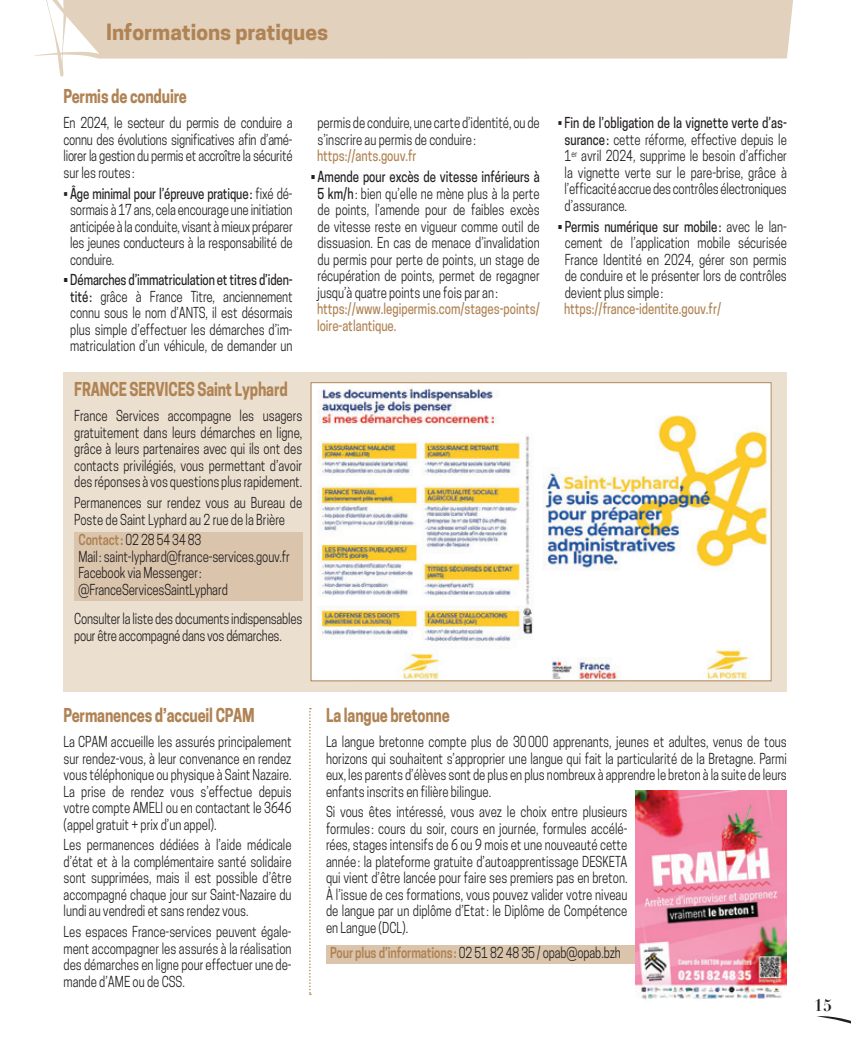
<style>
.page{position:relative;width:851px;height:1063px;background:#fff}
.page>*{position:absolute;margin:0;border:0;box-sizing:border-box;transform-origin:0 0}
.t1{font:700 21px "Cooper Hewitt";color:#b08354}
.t2{font:700 18px "Cooper Hewitt";letter-spacing:-.01em;color:#b08354;scale:.8 1}
.t3{font:700 16.5px "Didot";color:#231f20}
.t4{font:14.25px/16.5px "Cooper Hewitt";color:#231f20;text-align:justify;scale:.8 1}
.t5{font:500 14.25px/16.5px "Cooper Hewitt";color:#b08354;scale:.8 1}
.t6{font:14.25px/16.5px "Cooper Hewitt";letter-spacing:-.02em;color:#231f20;scale:.8 1}
.s1{font-weight:500}
.s2{font-weight:600;color:#b08354}
</style>
<div class="page">
<svg style="left:817px;top:1016px;width:33px;height:8px"></svg>
<div style="left:64px;top:372px;width:723px;height:319px;background:#ebe0d0"></div>
<svg style="left:34px;top:0;width:759px;height:77px;fill:#e2d1bd"></svg>
<svg style="left:309px;top:708px;width:2px;height:287px"></svg>
<div style="left:326px;top:945px;width:460px;height:18px;background:#dac5ac"></div>
<div style="left:74px;top:533px;width:228px;height:68px;background:#dac5ac"></div>
<img style="left:312px;top:384px;width:457px;height:295px">
<div style="left:310px;top:382px;width:461px;height:299px;border:1px solid #b08354"></div>
<img style="left:636px;top:791px;width:150px;height:209px">
<h1 class="t1" style="left:106px;top:19px;width:224px">Informations pratiques</h1>
<p class="t2" style="left:64px;top:86px;width:155px">Permis de conduire</p>
<p class="t4" style="left:64px;top:115px;width:288px">En 2024, le secteur du permis de conduire a connu des évolutions significatives afin d’amé&shy;liorer la gestion du permis et accroître la sécurité sur les routes:</p>
<p class="t4" style="left:70px;top:185px;width:280px;text-indent:-7px">• <span class="s1">Âge minimal pour l’épreuve pratique:</span> fixé dé&shy;sormais à 17 ans, cela encourage une initiation anticipée à la conduite, visant à mieux préparer les jeunes conducteurs à la responsabilité de conduire.</p>
<p class="t4" style="left:64px;top:272px;width:288px;text-align:center"><span class="s1">• Démarches d’immatriculation et titres d’iden&shy;tité:</span> grâce à France Titre, anciennement connu sous le nom d’ANTS, il est désormais plus simple d’effectuer les démarches d’im&shy;matriculation d’un véhicule, de demander un</p>
<p class="t4" style="left:317px;top:115px;width:279px">permis de conduire, une carte d’identité, ou de s’inscrire au permis de conduire:</p>
<p class="t5" style="left:317px;top:148px;width:126px">https://ants.gouv.fr</p>
<p class="t4" style="left:317px;top:169px;width:279px;text-indent:-7px"><span class="s1">• Amende pour excès de vitesse inférieurs à 5 km/h</span>: bien qu’elle ne mène plus à la perte de points, l’amende pour de faibles excès de vitesse reste en vigueur comme outil de dissuasion. En cas de menace d’invalidation du permis pour perte de points, un stage de récupération de points, permet de regagner jusqu’à quatre points une fois par an:</p>
<p class="t5" style="left:317px;top:301px;width:280px">https://www.legipermis.com/stages-points/ loire-atlantique.</p>
<p class="t2" style="left:74px;top:379px;width:268px">FRANCE SERVICES Saint Lyphard</p>
<p class="t4" style="left:74px;top:408px;width:287px">France Services accompagne les usagers gratuitement dans leurs démarches en ligne, grâce à leurs partenaires avec qui ils ont des contacts privilégiés, vous permettant d’avoir des réponses à vos questions plus rapidement.</p>
<p class="t4" style="left:74px;top:495px;width:286px">Permanences sur rendez vous au Bureau de<br>Poste de Saint Lyphard au 2 rue de la Brière</p>
<p class="t4" style="left:78px;top:532px;width:266px;text-align:left"><span class="s2">Contact:</span> 02 28 54 34 83<br>Mail: saint-lyphard@france-services.gouv.fr<br>Facebook via Messenger: @FranceServicesSaintLyphard</p>
<p class="t6" style="left:74px;top:611px;width:286px">Consulter la liste des documents indispensables pour être accompagné dans vos démarches.</p>
<p class="t4" style="left:564px;top:115px;width:279px;text-indent:-7px">• <span class="s1">Fin de l’obligation de la vignette verte d’as&shy;surance:</span> cette réforme, effective depuis le 1<sup>er</sup> avril 2024, supprime le besoin d’afficher la vignette verte sur le pare-brise, grâce à l’efficacité accrue des contrôles électroniques d’assurance.</p>
<p class="t4" style="left:564px;top:218px;width:279px;text-indent:-7px"><span class="s1">• Permis numérique sur mobile:</span> avec le lan&shy;cement de l’application mobile sécurisée France Identité en 2024, gérer son permis de conduire et le présenter lors de contrôles devient plus simple:</p>
<p class="t5" style="left:564px;top:301px;width:198px">https://france-identite.gouv.fr/</p>
<p class="t2" style="left:64px;top:705px;width:240px">Permanences d’accueil CPAM</p>
<p class="t4" style="left:64px;top:733px;width:286px">La CPAM accueille les assurés principalement sur rendez-vous, à leur convenance en rendez vous téléphonique ou physique à Saint Nazaire.<br>La prise de rendez vous s’effectue depuis votre compte AMELI ou en contactant le 3646 (appel gratuit + prix d’un appel).</p>
<p class="t4" style="left:64px;top:837px;width:286px">Les permanences dédiées à l’aide médicale d’état et à la complémentaire santé solidaire sont supprimées, mais il est possible d’être accompagné chaque jour sur Saint-Nazaire du lundi au vendredi et sans rendez vous.</p>
<p class="t4" style="left:64px;top:923px;width:286px">Les espaces France-services peuvent égale&shy;ment accompagner les assurés à la réalisation des démarches en ligne pour effectuer une de&shy;mande d’AME ou de CSS.</p>
<p class="t2" style="left:326px;top:705px;width:156px">La langue bretonne</p>
<p class="t4" style="left:326px;top:733px;width:577px">La langue bretonne compte plus de 30000 apprenants, jeunes et adultes, venus de tous horizons qui souhaitent s’approprier une langue qui fait la particularité de la Bretagne. Parmi eux, les parents d’élèves sont de plus en plus nombreux à apprendre le breton à la suite de leurs enfants inscrits en filière bilingue.</p>
<p class="t4" style="left:326px;top:804px;width:378px">Si vous êtes intéressé, vous avez le choix entre plusieurs formules: cours du soir, cours en journée, formules accélé&shy;rées, stages intensifs de 6 ou 9 mois et une nouveauté cette année: la plateforme gratuite d’autoapprentissage DESKETA qui vient d’être lancée pour faire ses premiers pas en breton.<br>À l’issue de ces formations, vous pouvez valider votre niveau de langue par un diplôme d’Etat : le Diplôme de Compétence en Langue (DCL).</p>
<p class="t4" style="left:330px;top:944px;width:364px"><span class="s2">Pour plus d’informations:</span> 02 51 82 48 35 / opab@opab.bzh</p>
<p class="t3" style="left:813px;top:995px;width:20px">15</p>
</div>
